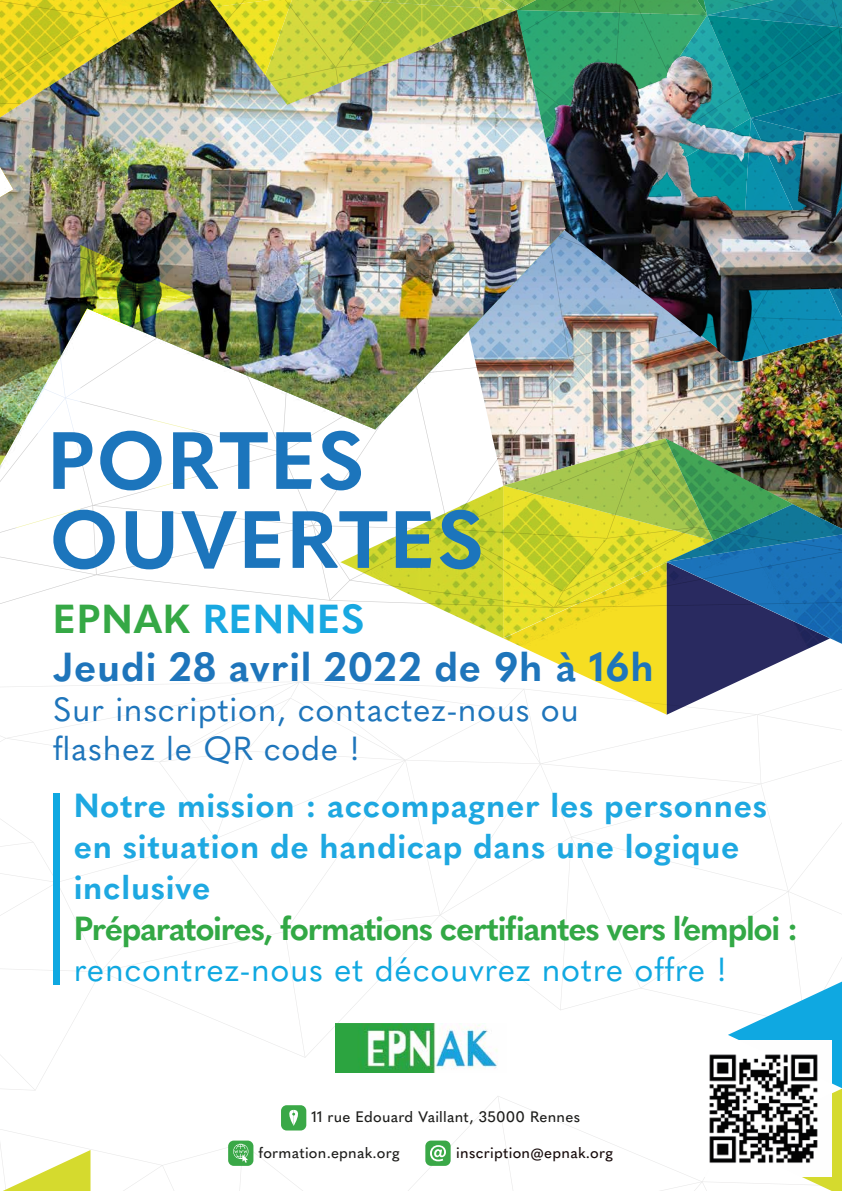
<style>
.page{position:relative;width:842px;height:1191px;background:#fff}
.page>*{position:absolute;margin:0;border:0;box-sizing:border-box;transform-origin:0 0}
.t1{font:700 80px/79px "Quasimoda";letter-spacing:.02em;color:#1c75bc}
.t2{font:700 40px/48px "Quasimoda";letter-spacing:.02em;color:#1e75bb}
.t3{font:700 33px/41px "Quasimoda";letter-spacing:.02em;color:#1ea8e1}
.t4{font:700 33px "Quasimoda";letter-spacing:-.04em;color:#32a845}
.t5{font:33px/39.6px "Quasimoda";letter-spacing:.02em;color:#1e75bb}
.t6{font:33px "Quasimoda";letter-spacing:.02em;color:#0fa8e1}
.t7{font:500 15px "Quasimoda";letter-spacing:.015em;color:#1d1d1b}
.t8{font:500 15px "Quasimoda";letter-spacing:.02em;color:#160a0a}
.s1{color:#35a845}
.s2{color:#18a8e1}
</style>
<div class="page">
<img style="left:0;top:714px;width:842px;height:477px">
<svg style="left:727px;top:981px;width:115px;height:210px"></svg>
<svg style="left:3px;top:1150px;width:88px;height:41px"></svg>
<img style="left:336px;top:1023px;width:170px;height:50px">
<img style="left:0;top:0;width:842px;height:714px">
<img style="left:696px;top:1040px;width:135px;height:136px">
<h1 class="t1" style="left:47px;top:415px;width:438px">PORTES<br>OUVERTES</h1>
<p class="t2" style="left:53px;top:592px;width:602px"><span class="s1">EPNAK</span> <span class="s2">RENNES<br></span>Jeudi 28 avril 2022 de 9h à 16h</p>
<p class="t5" style="left:53px;top:687px;width:527px">Sur inscription, contactez-nous ou flashez le QR code !</p>
<p class="t3" style="left:74px;top:782px;width:695px">Notre mission : accompagner les personnes en situation de handicap dans une logique inclusive</p>
<p class="t4" style="left:74px;top:903px;width:726px">Préparatoires, formations certifiantes vers l’emploi :</p>
<p class="t6" style="left:74px;top:944px;width:655px">rencontrez-nous et découvrez notre offre !</p>
<p class="t7" style="left:311px;top:1105px;width:270px">11 rue Edouard Vaillant, 35000 Rennes</p>
<p class="t7" style="left:259px;top:1140px;width:143px">formation.epnak.org</p>
<p class="t8" style="left:456px;top:1140px;width:158px">inscription@epnak.org</p>
</div>
